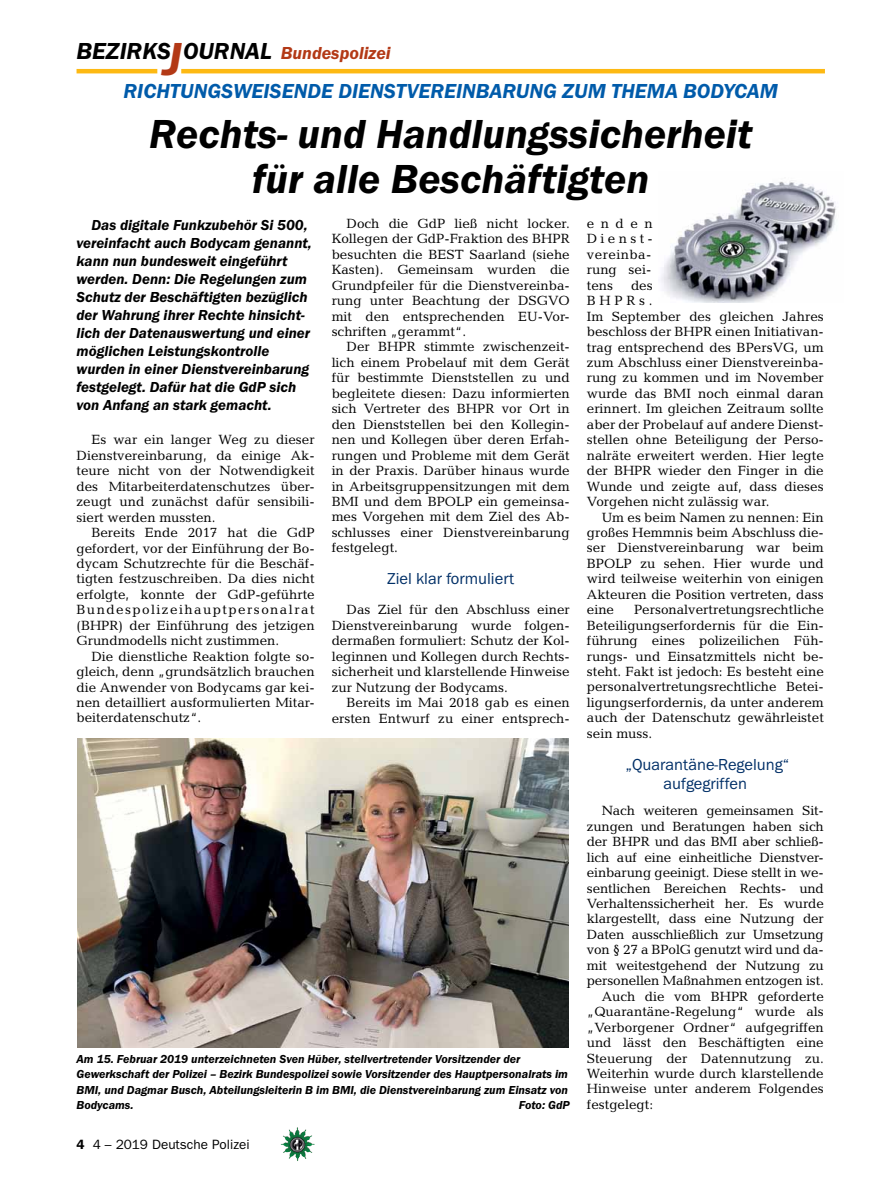
<style>
.page{position:relative;width:893px;height:1191px;background:#fff}
.page>*{position:absolute;margin:0;border:0;box-sizing:border-box;transform-origin:0 0}
.t1{font:italic 600 42px/45px "Franklin Gothic Itc T";color:#000;text-align:center}
.t2{font:italic 600 24px "Franklin Gothic Itc T";color:#000}
.t3{font:italic 600 21px "Franklin Gothic Itc T";color:#005baa}
.t4{font:16.5px/19.5px "Franklin Gothic Itc T";color:#002f67;text-align:center}
.t5{font:italic 600 15px/18px "Franklin Gothic Itc T";color:#000}
.t6{font:13.5px/15.5px "Candida";color:#000;text-align:justify}
.t7{font:13.5px "Franklin Gothic";color:#000}
.t8{font:italic 600 12px/15.5px "Franklin Gothic Itc T";color:#000}
.s1{font-size:48px;color:#b33916}
.s2{font-size:18px;color:#b33916}
.s3{font-weight:600}
</style>
<div class="page">
<img style="left:281px;top:1127px;width:17px;height:25px">
<hr style="left:77px;top:69px;width:80px;height:4px;background:#fdb913">
<hr style="left:181px;top:69px;width:644px;height:4px;background:#fdb913">
<img style="left:661px;top:181px;width:175px;height:121px">
<img style="left:77px;top:738px;width:492px;height:309px">
<h2 class="t2" style="left:77px;top:37px;width:316px">BEZIRKS<span class="s1">J</span>OURNAL <span class="s2">Bundespolizei</span></h2>
<h3 class="t3" style="left:124px;top:79px;width:71px">Richtungsweisende</h3>
<h3 class="t3" style="left:338px;top:79px;width:26px">Diens</h3>
<h3 class="t3" style="left:396px;top:79px;width:37px">tvereinbarung</h3>
<h3 class="t3" style="left:562px;top:79px;width:136px">zum Themabod</h3>
<h3 class="t3" style="left:723px;top:79px;width:56px">ycam</h3>
<h1 class="t1" style="left:149px;top:111px;width:605px">Rechts- und Handlungssicherheit für alle Beschäftigten</h1>
<p class="t5" style="left:77px;top:216px;width:237px;text-indent:15px">Das digitale Funkzubehör Si 500, vereinfacht auch Bodycam genannt, kann nun bundesweit eingeführt werden. Denn: Die Regelungen zum Schutz der Beschäftigten bezüglich der Wahrung ihrer Rechte hinsicht&shy;lich der Datenauswertung und einer möglichen Leistungskontrolle wurden in einer Dienstvereinbarung festgelegt. Dafür hat die GdP sich von Anfang an stark gemacht.</p>
<p class="t6" style="left:77px;top:432px;width:240px;text-indent:15px">Es war ein langer Weg zu dieser Dienstvereinbarung, da einige Ak&shy;teure nicht von der Notwendigkeit des Mitarbeiterdatenschutzes über&shy;zeugt und zunächst dafür sensibili&shy;siert werden mussten.</p>
<p class="t6" style="left:77px;top:525px;width:240px;text-indent:15px">Bereits Ende 2017 hat die GdP gefordert, vor der Einführung der Bo&shy;dycam Schutzrechte für die Beschäf&shy;tigten festzuschreiben. Da dies nicht erfolgte, konnte der GdP-geführte Bundespolizeihauptpersonalrat (BHPR) der Einführung des jetzigen Grundmodells nicht zustimmen.</p>
<p class="t6" style="left:77px;top:648px;width:240px;text-indent:15px">Die dienstliche Reaktion folgte so&shy;gleich, denn „grundsätzlich brauchen die Anwender von Bodycams gar kei&shy;nen detailliert ausformulierten Mitar&shy;beiterdatenschutz“.</p>
<p class="t6" style="left:332px;top:216px;width:240px;text-indent:15px">Doch die GdP ließ nicht locker.<br>Kollegen der GdP-Fraktion des BHPR besuchten die BEST Saarland (siehe Kasten). Gemeinsam wurden die Grundpfeiler für die Dienstvereinba&shy;rung unter Beachtung der DSGVO mit den entsprechenden EU-Vor&shy;schriften „gerammt“.</p>
<p class="t6" style="left:332px;top:339px;width:240px;text-indent:15px">Der BHPR stimmte zwischenzeit&shy;lich einem Probelauf mit dem Gerät für bestimmte Dienststellen zu und begleitete diesen: Dazu informierten sich Vertreter des BHPR vor Ort in den Dienststellen bei den Kollegin&shy;nen und Kollegen über deren Erfah&shy;rungen und Probleme mit dem Gerät in der Praxis. Darüber hinaus wurde in Arbeitsgruppensitzungen mit dem BMI und dem BPOLP ein gemeinsa&shy;mes Vorgehen mit dem Ziel des Ab&shy;schlusses einer Dienstvereinbarung festgelegt.</p>
<p class="t4" style="left:387px;top:569px;width:129px">Ziel klar formuliert</p>
<p class="t6" style="left:332px;top:602px;width:240px;text-indent:15px">Das Ziel für den Abschluss einer Dienstvereinbarung wurde folgen&shy;dermaßen formuliert: Schutz der Kol&shy;leginnen und Kollegen durch Rechts&shy;sicherheit und klarstellende Hinweise zur Nutzung der Bodycams.</p>
<p class="t6" style="left:332px;top:695px;width:240px;text-align:right">Bereits im Mai 2018 gab es einen ersten Entwurf zu einer entsprech-</p>
<p class="t6" style="left:587px;top:216px;width:67px">enden Dienst&shy;vereinba&shy;rung sei&shy;tens</p>
<p class="t6" style="left:587px;top:277px;width:239px;text-align:left;text-indent:44px">des<br>BHPRs.<br>Im September des gleichen Jahres beschloss der BHPR einen Initiativan&shy;trag entsprechend des BPersVG, um zum Abschluss einer Dienstvereinba&shy;rung zu kommen und im November wurde das BMI noch einmal daran erinnert. Im gleichen Zeitraum sollte aber der Probelauf auf andere Dienst&shy;stellen ohne Beteiligung der Perso&shy;nalräte erweitert werden. Hier legte der BHPR wieder den Finger in die<br>Wunde und zeigte auf, dass dieses<br>Vorgehen nicht zulässig war.</p>
<p class="t6" style="left:587px;top:509px;width:239px;text-indent:15px">Um es beim Namen zu nennen: Ein großes Hemmnis beim Abschluss die&shy;ser Dienstvereinbarung war beim BPOLP zu sehen. Hier wurde und wird teilweise weiterhin von einigen Akteuren die Position vertreten, dass eine</p>
<p class="t6" style="left:587px;top:602px;width:239px;text-indent:47px">Personalvertretungsrechtliche Beteiligungserfordernis für die Ein&shy;führung eines polizeilichen Füh&shy;rungs- und Einsatzmittels nicht be&shy;steht. Fakt ist jedoch: Es besteht eine personalvertretungsrechtliche Betei&shy;ligungserfordernis, da unter anderem auch der Datenschutz gewährleistet sein muss.</p>
<p class="t4" style="left:625px;top:754px;width:165px">„Quarantäne-Regelung“ aufgegriffen</p>
<p class="t6" style="left:602px;top:803px;width:224px">Nach weiteren gemeinsamen Sit-</p>
<p class="t6" style="left:587px;top:818px;width:239px">zungen und Beratungen haben sich</p>
<p class="t6" style="left:587px;top:834px;width:239px">der BHPR und das BMI aber schließ-</p>
<p class="t6" style="left:587px;top:849px;width:239px">lich auf eine einheitliche Dienstver-</p>
<p class="t6" style="left:587px;top:865px;width:239px">einbarung geeinigt. Diese stellt in we-</p>
<p class="t6" style="left:587px;top:880px;width:239px">sentlichen Bereichen Rechts- und</p>
<p class="t6" style="left:587px;top:895px;width:238px">Verhaltenssicherheit her. Es wurde</p>
<p class="t6" style="left:587px;top:911px;width:238px">klargestellt, dass eine Nutzung der</p>
<p class="t6" style="left:587px;top:926px;width:238px">Daten ausschließlich zur Umsetzung</p>
<p class="t6" style="left:587px;top:942px;width:238px">von § 27 a BPolG genutzt wird und da-</p>
<p class="t6" style="left:587px;top:957px;width:239px">mit weitestgehend der Nutzung zu</p>
<p class="t6" style="left:587px;top:973px;width:239px">personellen Maßnahmen entzogen ist.</p>
<p class="t6" style="left:602px;top:988px;width:224px">Auch die vom BHPR geforderte</p>
<p class="t6" style="left:587px;top:1004px;width:238px">„Quarantäne-Regelung“ wurde als</p>
<p class="t6" style="left:587px;top:1019px;width:238px">„Verborgener Ordner“ aufgegriffen</p>
<p class="t6" style="left:587px;top:1034px;width:238px">und lässt den Beschäftigten eine</p>
<p class="t6" style="left:587px;top:1050px;width:239px">Steuerung der Datennutzung zu.</p>
<p class="t6" style="left:587px;top:1065px;width:238px">Weiterhin wurde durch klarstellende</p>
<p class="t6" style="left:587px;top:1081px;width:238px">Hinweise unter anderem Folgendes</p>
<p class="t6" style="left:587px;top:1096px;width:68px">festgelegt:</p>
<p class="t8" style="left:77px;top:1050px;width:493px">Am 15. Februar 2019 unterzeichneten Sven Hüber, stellvertretender Vorsitzender der Gewerkschaft der Polizei – Bezirk Bundespolizei sowie Vorsitzender des Hauptpersonalrats im BMI, und Dagmar Busch, Abteilungsleiterin B im BMI, die Dienstvereinbarung zum Einsatz von Bodycams.</p>
<p class="t8" style="left:519px;top:1097px;width:53px">Foto: GdP</p>
<p class="t7" style="left:77px;top:1136px;width:175px"><span class="s3">4</span> 4 – 2019 Deutsche Polizei</p>
</div>
